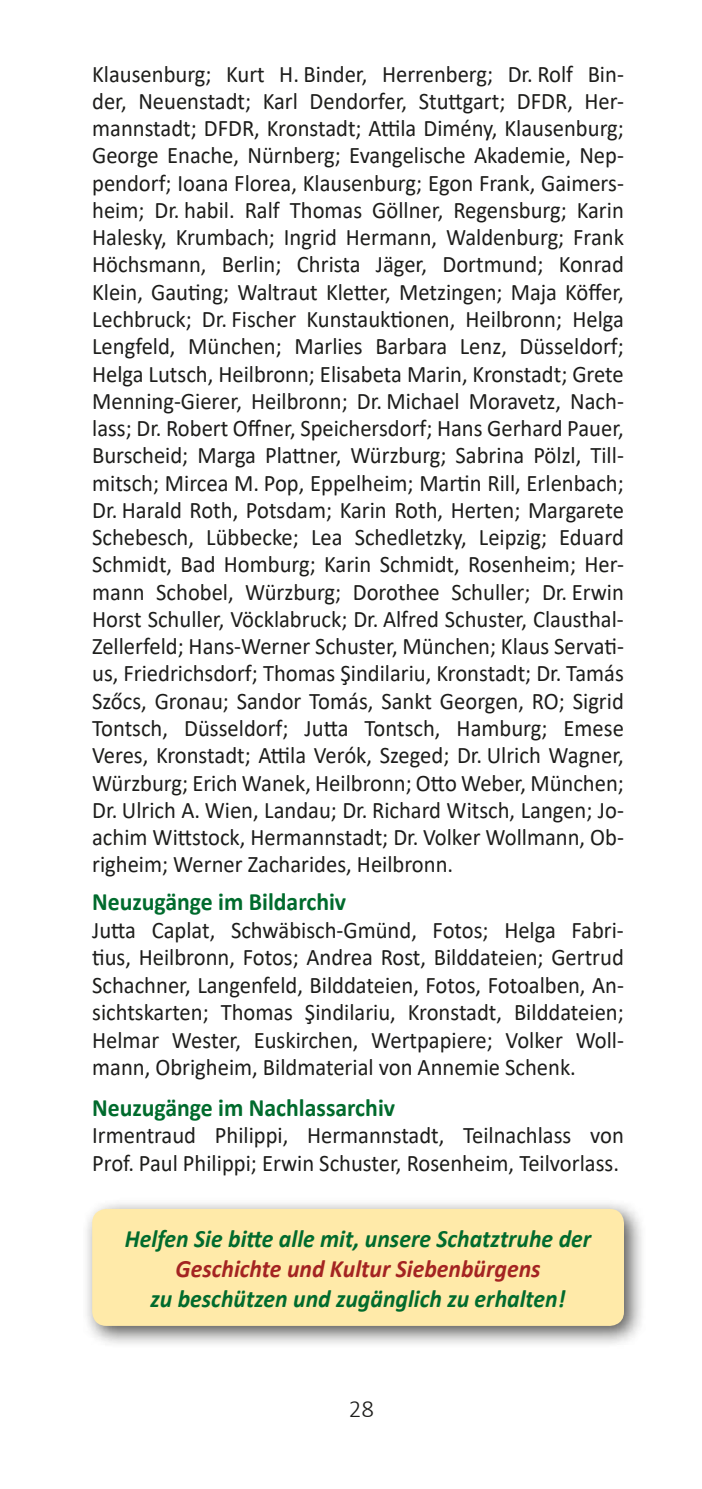
<style>
.page{position:relative;width:702px;height:1489px;background:#fff}
.page>*{position:absolute;margin:0;border:0;box-sizing:border-box;transform-origin:0 0}
.Text_im_Kasten{font:italic 700 25px/30px "Calibri";color:#006b2d;text-align:center;scale:.95 1}
.Titel_4__9_pt_links{font:700 25px "Calibri";color:#006b2d;scale:.95 1}
.t1{font:300 25px "Calibri";color:#1d1d1b}
.Text_Spenden{font:23.75px/27.2px "Calibri";color:#1d1d1b;text-align:justify;scale:.95 1}
.s1{color:#a42422}
</style>
<div class="page">
<div style="left:82px;top:1197px;width:565px;height:151px;background:#1d1d1b;opacity:.75"></div>
<div style="left:92px;top:1208px;width:532px;height:117px;background:#ffeaa9;border-radius:14px"></div>
<p class="Text_Spenden" style="left:92px;top:59px;width:561px">Klausenburg; Kurt H. Binder, Herrenberg; Dr. Rolf Bin&shy;der, Neuenstadt; Karl Dendorfer, Stuttgart; DFDR, Her&shy;mannstadt; DFDR, Kronstadt; Attila Dimény, Klausenburg; George Enache, Nürnberg; Evangelische Akademie, Nep&shy;pendorf; Ioana Florea, Klausenburg; Egon Frank, Gaimers&shy;heim; Dr. habil. Ralf Thomas Göllner, Regensburg; Karin Halesky, Krumbach; Ingrid Hermann, Waldenburg; Frank Höchsmann, Berlin; Christa Jäger, Dortmund; Konrad Klein, Gauting; Waltraut Kletter, Metzingen; Maja Köffer, Lechbruck; Dr. Fischer Kunstauktionen, Heilbronn; Helga Lengfeld, München; Marlies Barbara Lenz, Düsseldorf; Helga Lutsch, Heilbronn; Elisabeta Marin, Kronstadt; Grete Menning-Gierer, Heilbronn; Dr. Michael Moravetz, Nach&shy;lass; Dr. Robert Offner, Speichersdorf; Hans Gerhard Pauer, Burscheid; Marga Plattner, Würzburg; Sabrina Pölzl, Till&shy;mitsch; Mircea M. Pop, Eppelheim; Martin Rill, Erlenbach; Dr. Harald Roth, Potsdam; Karin Roth, Herten; Margarete Schebesch, Lübbecke; Lea Schedletzky, Leipzig; Eduard Schmidt, Bad Homburg; Karin Schmidt, Rosenheim; Her&shy;mann Schobel, Würzburg; Dorothee Schuller; Dr. Erwin Horst Schuller, Vöcklabruck; Dr. Alfred Schuster, Clausthal-Zellerfeld; Hans-Werner Schuster, München; Klaus Servati&shy;us, Friedrichsdorf; Thomas Şindilariu, Kronstadt; Dr. Tamás Szőcs, Gronau; Sandor Tomás, Sankt Georgen, RO; Sigrid Tontsch, Düsseldorf; Jutta Tontsch, Hamburg; Emese Veres, Kronstadt; Attila Verók, Szeged; Dr. Ulrich Wagner, Würzburg; Erich Wanek, Heilbronn; Otto Weber, München; Dr. Ulrich A. Wien, Landau; Dr. Richard Witsch, Langen; Jo&shy;achim Wittstock, Hermannstadt; Dr. Volker Wollmann, Ob&shy;righeim; Werner Zacharides, Heilbronn.</p>
<p class="Titel_4__9_pt_links" style="left:92px;top:884px;width:269px">Neuzugänge im Bildarchiv</p>
<p class="Text_Spenden" style="left:92px;top:915px;width:561px">Jutta Caplat, Schwäbisch-Gmünd, Fotos; Helga Fabri&shy;tius, Heilbronn, Fotos; Andrea Rost, Bilddateien; Gertrud Schachner, Langenfeld, Bilddateien, Fotos, Fotoalben, An&shy;sichtskarten; Thomas Şindilariu, Kronstadt, Bilddateien; Helmar Wester, Euskirchen, Wertpapiere; Volker Woll&shy;mann, Obrigheim, Bildmaterial von Annemie Schenk.</p>
<p class="Titel_4__9_pt_links" style="left:92px;top:1089px;width:320px">Neuzugänge im Nachlassarchiv</p>
<p class="Text_Spenden" style="left:92px;top:1121px;width:561px">Irmentraud Philippi, Hermannstadt, Teilnachlass von<br>Prof. Paul Philippi; Erwin Schuster, Rosenheim, Teilvorlass.</p>
<p class="Text_im_Kasten" style="left:125px;top:1223px;width:492px">Helfen Sie bitte alle mit, unsere Schatztruhe der<br><span class="s1">Geschichte und Kultur Siebenbürgens<br></span>zu beschützen und zugänglich zu erhalten!</p>
<p class="t1" style="left:349px;top:1393px;width:27px">28</p>
</div>
